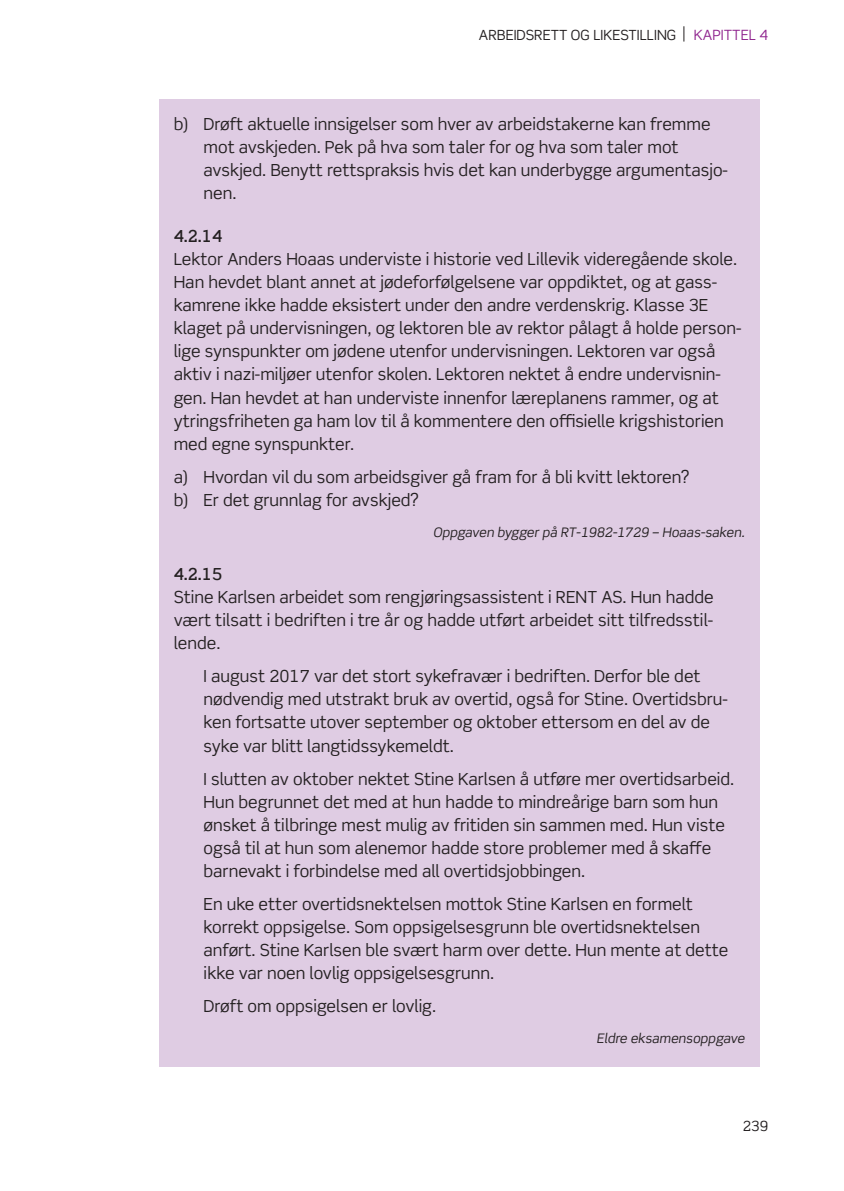
<style>
.page{position:relative;width:844px;height:1191px;background:#fff}
.page>*{position:absolute;margin:0;border:0;box-sizing:border-box;transform-origin:0 0}
.t1{font:16.62px/23.1px "Scene Std";color:#231f20}
.t2{font:500 16.62px "Scene Std";color:#231f20}
.t3{font:14px "Scene Std";color:#231f20}
.t4{font:italic 13.12px "Scene Std";color:#231f20}
.s1{font-size:14.17px;color:#90268f}
</style>
<div class="page">
<svg style="left:683px;top:26px;width:1px;height:16px"></svg>
<div style="left:159px;top:99px;width:600px;height:968px;background:#dfcce3"></div>
<p class="t3" style="left:479px;top:26px;width:290px">ARBEIDSRETT OG LIKESTILLING <span class="s1">KAPITTEL 4</span></p>
<p class="t1" style="left:203px;top:112px;width:526px;text-indent:-30px">b) Drøft aktuelle innsigelser som hver av arbeidstakerne kan fremme mot avskjeden. Pek på hva som taler for og hva som taler mot avskjed. Benytt rettspraksis hvis det kan underbygge argumentasjo&shy;nen.</p>
<p class="t2" style="left:174px;top:225px;width:50px">4.2.14</p>
<p class="t1" style="left:174px;top:247px;width:569px">Lektor Anders Hoaas underviste i historie ved Lillevik videregående skole.<br>Han hevdet blant annet at jødeforfølgelsene var oppdiktet, og at gass&shy;kamrene ikke hadde eksistert under den andre verdenskrig. Klasse 3E klaget på undervisningen, og lektoren ble av rektor pålagt å holde person&shy;lige synspunkter om jødene utenfor undervisningen. Lektoren var også aktiv i nazi-miljøer utenfor skolen. Lektoren nektet å endre undervisnin&shy;gen. Han hevdet at han underviste innenfor læreplanens rammer, og at ytringsfriheten ga ham lov til å kommentere den offisielle krigshistorien med egne synspunkter.</p>
<p class="t1" style="left:174px;top:465px;width:517px">a) Hvordan vil du som arbeidsgiver gå fram for å bli kvitt lektoren? b) Er det grunnlag for avskjed?</p>
<p class="t4" style="left:433px;top:524px;width:313px">Oppgaven bygger på RT-1982-1729 – Hoaas-saken.</p>
<p class="t2" style="left:174px;top:563px;width:50px">4.2.15</p>
<p class="t1" style="left:174px;top:585px;width:541px;text-align:justify">Stine Karlsen arbeidet som rengjøringsassistent i RENT AS. Hun hadde vært tilsatt i bedriften i tre år og hadde utført arbeidet sitt tilfredsstil&shy;lende.</p>
<p class="t1" style="left:203px;top:664px;width:526px">I august 2017 var det stort sykefravær i bedriften. Derfor ble det nødvendig med utstrakt bruk av overtid, også for Stine. Overtidsbru&shy;ken fortsatte utover september og oktober ettersom en del av de syke var blitt langtidssykemeldt.</p>
<p class="t1" style="left:203px;top:767px;width:532px">I slutten av oktober nektet Stine Karlsen å utføre mer overtidsarbeid.<br>Hun begrunnet det med at hun hadde to mindreårige barn som hun ønsket å tilbringe mest mulig av fritiden sin sammen med. Hun viste også til at hun som alenemor hadde store problemer med å skaffe barnevakt i forbindelse med all overtidsjobbingen.</p>
<p class="t1" style="left:203px;top:892px;width:526px">En uke etter overtidsnektelsen mottok Stine Karlsen en formelt korrekt oppsigelse. Som oppsigelsesgrunn ble overtidsnektelsen anført. Stine Karlsen ble svært harm over dette. Hun mente at dette ikke var noen lovlig oppsigelsesgrunn.</p>
<p class="t1" style="left:203px;top:994px;width:234px">Drøft om oppsigelsen er lovlig.</p>
<p class="t4" style="left:596px;top:1030px;width:150px">Eldre eksamensoppgave</p>
<p class="t3" style="left:742px;top:1117px;width:27px">239</p>
</div>
